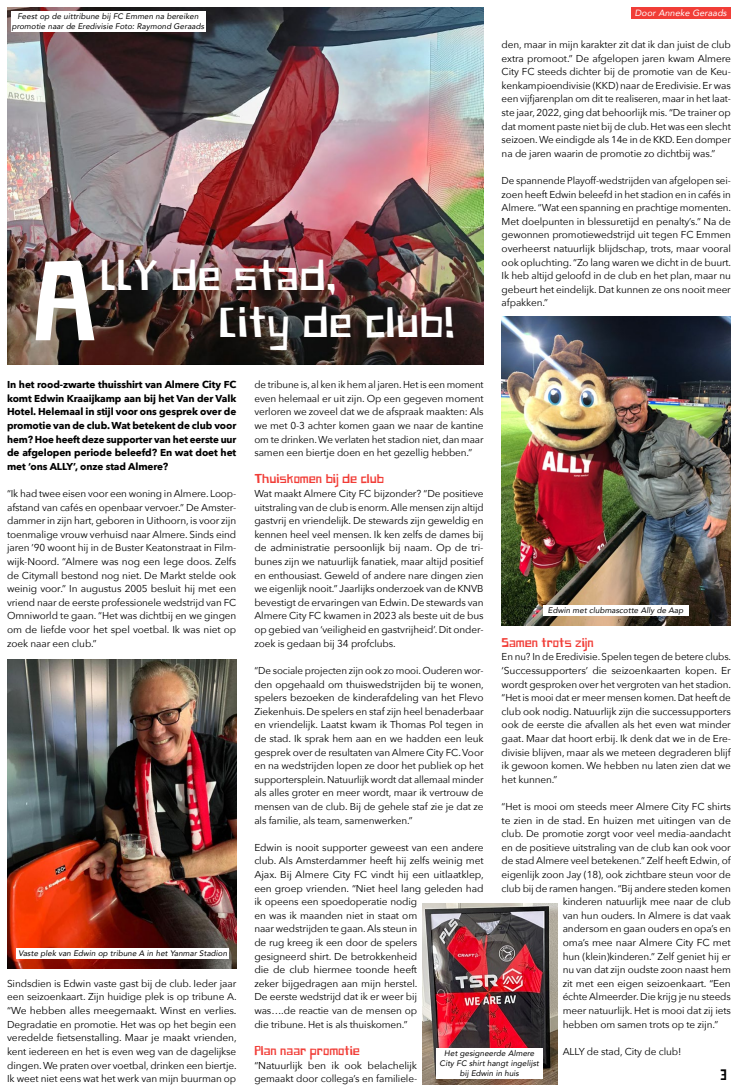
<style>
.page{position:relative;width:738px;height:1092px;background:#fff}
.page>*{position:absolute;margin:0;border:0;box-sizing:border-box;transform-origin:0 0}
.t1{font:107.6px "Paper Johnny Einhalb";color:#fff}
.t2{font:40px/47.2px "Paper Johnny Einhalb";color:#fff}
.t3{font:14px "Paper Johnny Einhalb";color:#000}
.t4{font:12px "Paper Johnny Einhalb";letter-spacing:-.01em;color:#f13d37}
.t5{font:10px/13.6px "Avenir Next";letter-spacing:-.01em;color:#000;text-align:justify}
.t6{font:700 10px/13.6px "Avenir Next";letter-spacing:-.01em;color:#000;text-align:justify}
.t7{font:italic 9px "Avenir";letter-spacing:.01em;color:#fff}
.t8{font:italic 8px/10px "Avenir";letter-spacing:.01em;color:#000;text-align:center}
</style>
<div class="page">
<img style="left:7px;top:7px;width:476px;height:357px">
<div style="left:630px;top:7px;width:100px;height:12px;background:#f13d37"></div>
<div style="left:11px;top:11px;width:194px;height:20px;background:#fff"></div>
<img style="left:501px;top:316px;width:229px;height:309px">
<img style="left:422px;top:903px;width:134px;height:181px">
<img style="left:7px;top:659px;width:229px;height:309px">
<div style="left:16px;top:948px;width:213px;height:10px;background:#fff"></div>
<div style="left:542px;top:605px;width:146px;height:11px;background:#fff"></div>
<div style="left:436px;top:1048px;width:106px;height:30px;background:#fff"></div>
<p class="t8" style="left:12px;top:11px;width:194px">Feest op de uittribune bij FC Emmen na bereiken promotie naar de Eredivisie Foto: Raymond Geraads</p>
<p class="t7" style="left:634px;top:7px;width:93px">Door Anneke Geraads</p>
<p class="t5" style="left:501px;top:37px;width:230px">den, maar in mijn karakter zit dat ik dan juist de club extra promoot.” De afgelopen jaren kwam Almere City FC steeds dichter bij de promotie van de Keu&shy;kenkampioendivisie (KKD) naar de Eredivisie. Er was een vijfjarenplan om dit te realiseren, maar in het laat&shy;ste jaar, 2022, ging dat behoorlijk mis. “De trainer op dat moment paste niet bij de club. Het was een slecht seizoen. We eindigde als 14e in de KKD. Een domper na de jaren waarin de promotie zo dichtbij was.”</p>
<p class="t5" style="left:501px;top:173px;width:231px">De spannende Playoff-wedstrijden van afgelopen sei&shy;zoen heeft Edwin beleefd in het stadion en in cafés in Almere. “Wat een spanning en prachtige momenten.<br>Met doelpunten in blessuretijd en penalty’s.” Na de gewonnen promotiewedstrijd uit tegen FC Emmen overheerst natuurlijk blijdschap, trots, maar vooral ook opluchting. “Zo lang waren we dicht in de buurt.<br>Ik heb altijd geloofd in de club en het plan, maar nu gebeurt het eindelijk. Dat kunnen ze ons nooit meer afpakken.”</p>
<h1 class="t1" style="left:30px;top:236px;width:71px">A</h1>
<h2 class="t2" style="left:218px;top:255px;width:238px;text-indent:-118px">LLY de stad,<br>City de club!</h2>
<p class="t6" style="left:7px;top:377px;width:230px">In het rood-zwarte thuisshirt van Almere City FC komt Edwin Kraaijkamp aan bij het Van der Valk Hotel. Helemaal in stijl voor ons gesprek over de promotie van de club. Wat betekent de club voor hem? Hoe heeft deze supporter van het eerste uur de afgelopen periode beleefd? En wat doet het met ‘ons ALLY’, onze stad Almere?</p>
<p class="t5" style="left:7px;top:486px;width:230px">“Ik had twee eisen voor een woning in Almere. Loop&shy;afstand van cafés en openbaar vervoer.” De Amster&shy;dammer in zijn hart, geboren in Uithoorn, is voor zijn toenmalige vrouw verhuisd naar Almere. Sinds eind jaren ’90 woont hij in de Buster Keatonstraat in Film&shy;wijk-Noord. “Almere was nog een lege doos. Zelfs de Citymall bestond nog niet. De Markt stelde ook weinig voor.” In augustus 2005 besluit hij met een vriend naar de eerste professionele wedstrijd van FC Omniworld te gaan. “Het was dichtbij en we gingen om de liefde voor het spel voetbal. Ik was niet op zoek naar een club.”</p>
<p class="t5" style="left:254px;top:377px;width:230px">de tribune is, al ken ik hem al jaren. Het is een moment even helemaal er uit zijn. Op een gegeven moment verloren we zoveel dat we de afspraak maakten: Als we met 0-3 achter komen gaan we naar de kantine om te drinken. We verlaten het stadion niet, dan maar samen een biertje doen en het gezellig hebben.”</p>
<p class="t4" style="left:254px;top:472px;width:131px">Thuiskomen bij de club</p>
<p class="t5" style="left:254px;top:486px;width:230px">Wat maakt Almere City FC bijzonder? “De positieve uitstraling van de club is enorm. Alle mensen zijn altijd gastvrij en vriendelijk. De stewards zijn geweldig en kennen heel veel mensen. Ik ken zelfs de dames bij de administratie persoonlijk bij naam. Op de tri&shy;bunes zijn we natuurlijk fanatiek, maar altijd positief en enthousiast. Geweld of andere nare dingen zien we eigenlijk nooit.” Jaarlijks onderzoek van de KNVB bevestigt de ervaringen van Edwin. De stewards van Almere City FC kwamen in 2023 als beste uit de bus op gebied van ‘veiligheid en gastvrijheid’. Dit onder&shy;zoek is gedaan bij 34 profclubs.</p>
<p class="t5" style="left:254px;top:663px;width:231px">“De sociale projecten zijn ook zo mooi. Ouderen wor&shy;den opgehaald om thuiswedstrijden bij te wonen, spelers bezoeken de kinderafdeling van het Flevo Ziekenhuis. De spelers en staf zijn heel benaderbaar en vriendelijk. Laatst kwam ik Thomas Pol tegen in de stad. Ik sprak hem aan en we hadden een leuk gesprek over de resultaten van Almere City FC. Voor en na wedstrijden lopen ze door het publiek op het supportersplein. Natuurlijk wordt dat allemaal minder als alles groter en meer wordt, maar ik vertrouw de mensen van de club. Bij de gehele staf zie je dat ze als familie, als team, samenwerken.”</p>
<p class="t5" style="left:254px;top:840px;width:231px;text-align:left">Edwin is nooit supporter geweest van een andere club. Als Amsterdammer heeft hij zelfs weinig met Ajax. Bij Almere City FC vindt hij een uitlaatklep, een groep vrienden. “Niet heel lang geleden had ik opeens een spoedoperatie nodig<br>en was ik maanden niet in staat om<br>naar wedstrijden te gaan. Als steun in<br>de rug kreeg ik een door de spelers<br>gesigneerd shirt. De betrokkenheid<br>die de club hiermee toonde heeft<br>zeker bijgedragen aan mijn herstel.<br>De eerste wedstrijd dat ik er weer bij<br>was….de reactie van de mensen op<br>die tribune. Het is als thuiskomen.”</p>
<p class="t4" style="left:254px;top:1043px;width:107px">Plan naar promotie</p>
<p class="t5" style="left:254px;top:1057px;width:164px">“Natuurlijk ben ik ook belachelijk gemaakt door collega’s en familiele-</p>
<p class="t8" style="left:547px;top:605px;width:137px">Edwin met clubmascotte Ally de Aap</p>
<p class="t4" style="left:501px;top:635px;width:94px">Samen trots zijn</p>
<p class="t5" style="left:501px;top:649px;width:231px">En nu? In de Eredivisie. Spelen tegen de betere clubs. ‘Successupporters’ die seizoenkaarten kopen. Er wordt gesproken over het vergroten van het stadion. “Het is mooi dat er meer mensen komen. Dat heeft de club ook nodig. Natuurlijk zijn die successupporters ook de eerste die afvallen als het even wat minder gaat. Maar dat hoort erbij. Ik denk dat we in de Ere&shy;divisie blijven, maar als we meteen degraderen blijf ik gewoon komen. We hebben nu laten zien dat we het kunnen.”</p>
<p class="t5" style="left:501px;top:799px;width:230px">“Het is mooi om steeds meer Almere City FC shirts</p>
<p class="t5" style="left:501px;top:812px;width:230px">te zien in de stad. En huizen met uitingen van de</p>
<p class="t5" style="left:501px;top:826px;width:230px">club. De promotie zorgt voor veel media-aandacht</p>
<p class="t5" style="left:501px;top:840px;width:230px">en de positieve uitstraling van de club kan ook voor</p>
<p class="t5" style="left:501px;top:853px;width:230px">de stad Almere veel betekenen.” Zelf heeft Edwin, of</p>
<p class="t5" style="left:501px;top:867px;width:230px">eigenlijk zoon Jay (18), ook zichtbare steun voor de</p>
<p class="t5" style="left:501px;top:880px;width:230px">club bij de ramen hangen. “Bij andere steden komen</p>
<p class="t5" style="left:562px;top:894px;width:169px">kinderen natuurlijk mee naar de club</p>
<p class="t5" style="left:562px;top:908px;width:169px">van hun ouders. In Almere is dat vaak</p>
<p class="t5" style="left:562px;top:921px;width:169px">andersom en gaan ouders en opa’s en</p>
<p class="t5" style="left:562px;top:935px;width:169px">oma’s mee naar Almere City FC met</p>
<p class="t5" style="left:562px;top:948px;width:169px">hun (klein)kinderen.” Zelf geniet hij er</p>
<p class="t5" style="left:562px;top:962px;width:169px">nu van dat zijn oudste zoon naast hem</p>
<p class="t5" style="left:562px;top:976px;width:169px">zit met een eigen seizoenkaart. “Een</p>
<p class="t5" style="left:562px;top:989px;width:169px">échte Almeerder. Die krijg je nu steeds</p>
<p class="t5" style="left:562px;top:1003px;width:169px">meer natuurlijk. Het is mooi dat zij iets</p>
<p class="t5" style="left:562px;top:1016px;width:157px">hebben om samen trots op te zijn.”</p>
<p class="t5" style="left:562px;top:1044px;width:120px">ALLY de stad, City de club!</p>
<p class="t8" style="left:19px;top:948px;width:210px">Vaste plek van Edwin op tribune A in het Yanmar Stadion</p>
<p class="t5" style="left:7px;top:976px;width:231px">Sindsdien is Edwin vaste gast bij de club. Ieder jaar een seizoenkaart. Zijn huidige plek is op tribune A. “We hebben alles meegemaakt. Winst en verlies.<br>Degradatie en promotie. Het was op het begin een veredelde fietsenstalling. Maar je maakt vrienden, kent iedereen en het is even weg van de dagelijkse dingen. We praten over voetbal, drinken een biertje.<br>Ik weet niet eens wat het werk van mijn buurman op</p>
<p class="t8" style="left:439px;top:1048px;width:101px">Het gesigneerde Almere<br>City FC shirt hangt ingelijst bij Edwin in huis</p>
<h3 class="t3" style="left:719px;top:1066px;width:8px">3</h3>
</div>
